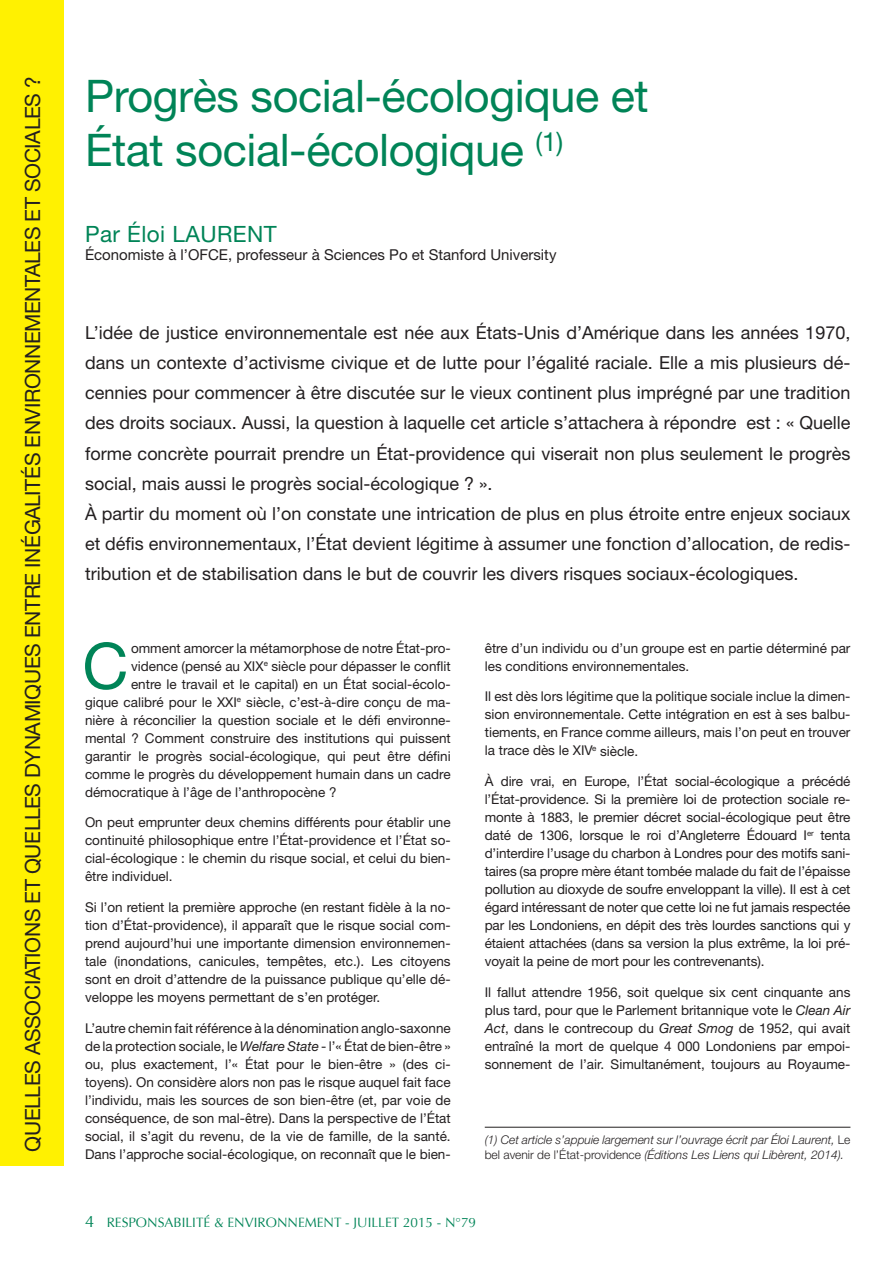
<style>
.page{position:relative;width:893px;height:1263px;background:#fff}
.page>*{position:absolute;margin:0;border:0;box-sizing:border-box;transform-origin:0 0}
.t1{font:63.9px "Helvetica Neue";color:#008457}
.t2{font:45px/54px "Helvetica Neue";letter-spacing:-.01em;color:#008457}
.t3{font:22.5px "Helvetica Neue";letter-spacing:.02em;color:#008457}
.t4{font:21px "Helvetica Neue";letter-spacing:-.02em;color:#231f20}
.t5{font:18px/30px "Helvetica Neue";color:#231f20}
.t6{font:15px "Helvetica Neue";color:#231f20}
.t7{font:13.5px/18px "Helvetica Neue";color:#231f20;text-align:justify}
.t8{font:13.5px "Optima";color:#008457}
.t9{font:italic 300 12px/14.4px "Helvetica Neue";color:#231f20}
.s1{font-style:italic}
.s2{font-style:normal}
.s3{font-size:16.5px}
</style>
<div class="page">
<div style="left:0;top:0;width:64px;height:1165px;background:#fff101"></div>
<hr style="left:485px;top:1127px;width:365px;height:1px;background:#231f20">
<h3 class="t4" style="left:20px;top:1151px;width:1076px;rotate:-90deg">QUELLES ASSOCIATIONS ET QUELLES DYNAMIQUES ENTRE INÉGALITÉS ENVIRONNEMENTALES ET SOCIALES ?</h3>
<h2 class="t2" style="left:85px;top:68px;width:565px">Progrès social-écologique et<br>État social-écologique <sup>(1)</sup></h2>
<h3 class="t3" style="left:85px;top:221px;width:193px">Par Éloi LAURENT</h3>
<p class="t6" style="left:85px;top:246px;width:473px">Économiste à l’OFCE, professeur à Sciences Po et Stanford University</p>
<p class="t5" style="left:85px;top:318px;width:767px">L’idée de justice environnementale est née aux États-Unis d’Amérique dans les années 1970, dans un contexte d’activisme civique et de lutte pour l’égalité raciale. Elle a mis plusieurs dé&shy;cennies pour commencer à être discutée sur le vieux continent plus imprégné par une tradition des droits sociaux. Aussi, la question à laquelle cet article s’attachera à répondre est : « Quelle forme concrète pourrait prendre un État-providence qui viserait non plus seulement le progrès social, mais aussi le progrès social-écologique ? ».<br>À partir du moment où l’on constate une intrication de plus en plus étroite entre enjeux sociaux et défis environnementaux, l’État devient légitime à assumer une fonction d’allocation, de redis&shy;tribution et de stabilisation dans le but de couvrir les divers risques sociaux-écologiques.</p>
<h1 class="t1" style="left:82px;top:628px;width:48px">C</h1>
<p class="t7" style="left:131px;top:639px;width:321px">omment amorcer la métamorphose de notre État-pro-</p>
<p class="t7" style="left:131px;top:657px;width:321px">vidence (pensé au XIX<sup>e</sup> siècle pour dépasser le conflit</p>
<p class="t7" style="left:131px;top:675px;width:321px">entre le travail et le capital) en un État social-écolo-</p>
<p class="t7" style="left:85px;top:693px;width:367px">gique calibré pour le XXI<sup>e</sup> siècle, c’est-à-dire conçu de ma-</p>
<p class="t7" style="left:85px;top:711px;width:367px">nière à réconcilier la question sociale et le défi environne-</p>
<p class="t7" style="left:85px;top:729px;width:367px">mental ? Comment construire des institutions qui puissent</p>
<p class="t7" style="left:85px;top:747px;width:367px">garantir le progrès social-écologique, qui peut être défini</p>
<p class="t7" style="left:85px;top:765px;width:367px">comme le progrès du développement humain dans un cadre</p>
<p class="t7" style="left:85px;top:783px;width:253px">démocratique à l’âge de l’anthropocène ?</p>
<p class="t7" style="left:85px;top:813px;width:367px">On peut emprunter deux chemins différents pour établir une continuité philosophique entre l’État-providence et l’État so&shy;cial-écologique : le chemin du risque social, et celui du bien&shy;être individuel.</p>
<p class="t7" style="left:85px;top:898px;width:367px">Si l’on retient la première approche (en restant fidèle à la no&shy;tion d’État-providence), il apparaît que le risque social com&shy;prend aujourd’hui une importante dimension environnemen&shy;tale (inondations, canicules, tempêtes, etc.). Les citoyens sont en droit d’attendre de la puissance publique qu’elle dé&shy;veloppe les moyens permettant de s’en protéger.</p>
<p class="t7" style="left:85px;top:1019px;width:367px">L’autre chemin fait référence à la dénomination anglo-saxonne de la protection sociale, le <span class="s1">Welfare State</span> - l’« État de bien-être » ou, plus exactement, l’« État pour le bien-être » (des ci&shy;toyens). On considère alors non pas le risque auquel fait face l’individu, mais les sources de son bien-être (et, par voie de conséquence, de son mal-être). Dans la perspective de l’État social, il s’agit du revenu, de la vie de famille, de la santé.<br>Dans l’approche social-écologique, on reconnaît que le bien-</p>
<p class="t7" style="left:485px;top:639px;width:367px">être d’un individu ou d’un groupe est en partie déterminé par les conditions environnementales.</p>
<p class="t7" style="left:485px;top:687px;width:367px">Il est dès lors légitime que la politique sociale inclue la dimen&shy;sion environnementale. Cette intégration en est à ses balbu&shy;tiements, en France comme ailleurs, mais l’on peut en trouver la trace dès le XIV<sup>e</sup> siècle.</p>
<p class="t7" style="left:485px;top:772px;width:367px">À dire vrai, en Europe, l’État social-écologique a précédé l’État-providence. Si la première loi de protection sociale re&shy;monte à 1883, le premier décret social-écologique peut être daté de 1306, lorsque le roi d’Angleterre Édouard I<sup>er</sup> tenta d’interdire l’usage du charbon à Londres pour des motifs sani&shy;taires (sa propre mère étant tombée malade du fait de l’épaisse pollution au dioxyde de soufre enveloppant la ville). Il est à cet égard intéressant de noter que cette loi ne fut jamais respectée par les Londoniens, en dépit des très lourdes sanctions qui y étaient attachées (dans sa version la plus extrême, la loi pré&shy;voyait la peine de mort pour les contrevenants).</p>
<p class="t7" style="left:485px;top:983px;width:367px">Il fallut attendre 1956, soit quelque six cent cinquante ans plus tard, pour que le Parlement britannique vote le <span class="s1">Clean Air Act</span>, dans le contrecoup du <span class="s1">Great Smog</span> de 1952, qui avait entraîné la mort de quelque 4 000 Londoniens par empoi&shy;sonnement de l’air. Simultanément, toujours au Royaume-</p>
<p class="t9" style="left:485px;top:1133px;width:367px">(1) Cet article s’appuie largement sur l’ouvrage écrit par Éloi Laurent, <span class="s2">Le bel avenir de l’État-providence</span> (Éditions Les Liens qui Libèrent, 2014).</p>
<p class="t8" style="left:85px;top:1215px;width:392px"><span class="s3">4</span> RESPONSABILITÉ &amp; ENVIRONNEMENT - JUILLET 2015 - N°79</p>
</div>
